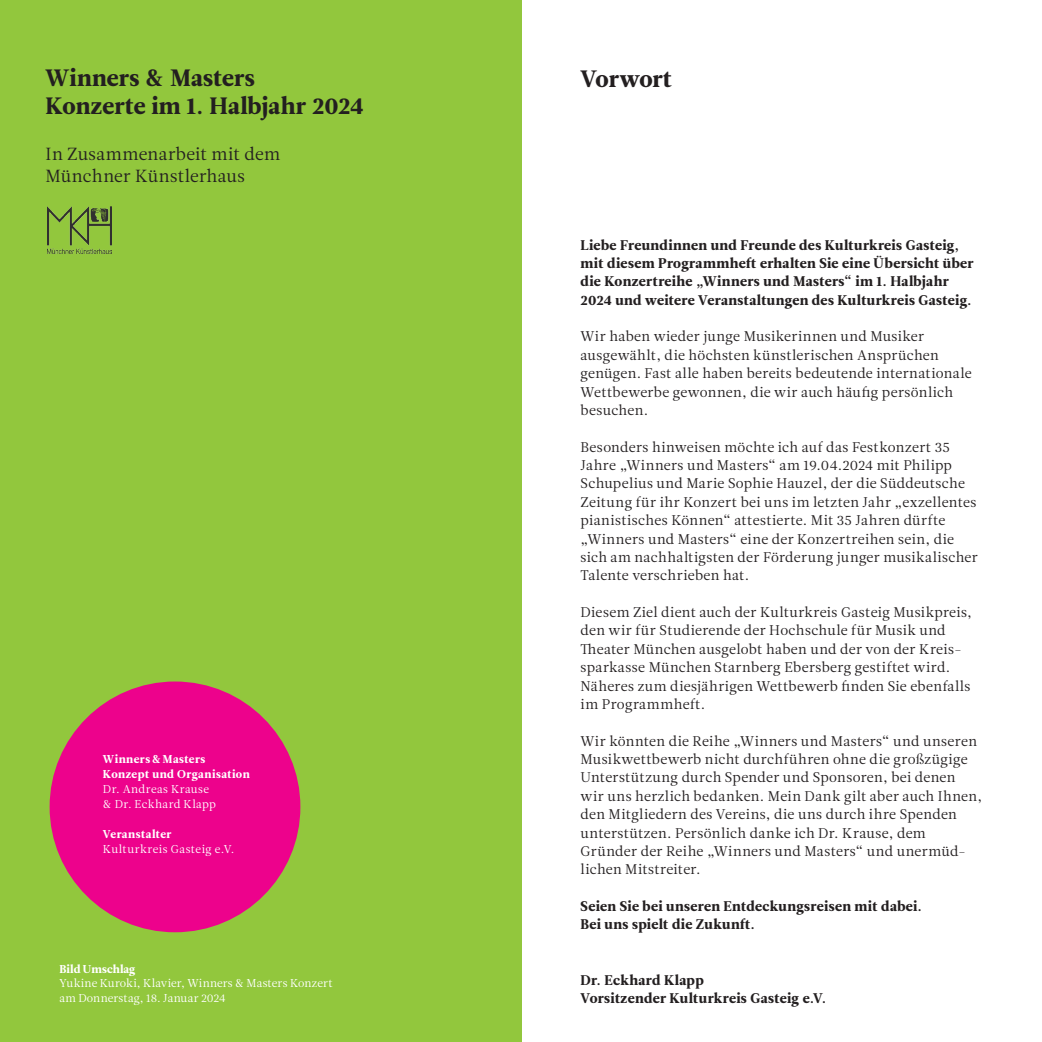
<style>
.page{position:relative;width:1042px;height:1042px;background:#fff}
.page>*{position:absolute;margin:0;border:0;box-sizing:border-box;transform-origin:0 0}
.t1{font:23.62px/28px "Leitura News Roman 4";letter-spacing:.01em;color:#231f20}
.t2{font:17.5px/22.8px "Leitura News Roman 1";letter-spacing:.01em;color:#231f20}
.t3{font:14px/18.4px "Leitura News Roman 1";letter-spacing:.02em;color:#231f20}
.t4{font:14px/18.4px "Leitura News Roman 4";letter-spacing:.025em;color:#231f20}
.t5{font:11.38px/14.9px "Leitura News Roman 1";letter-spacing:.02em;color:#fff}
.t6{font:11.38px/14.9px "Leitura News Roman 4";letter-spacing:.035em;color:#fff}
.t7{font:11.38px "Leitura News Roman 1";letter-spacing:.04em;color:#fff}
.t8{font:11.38px "Leitura News Roman 4";letter-spacing:.01em;color:#fff}
</style>
<div class="page">
<div style="left:0;top:0;width:521px;height:1042px;background:#92c73d"></div>
<div style="left:50px;top:681px;width:250px;height:251px;background:#ed028c;border-radius:50%"></div>
<img style="left:47px;top:207px;width:64px;height:46px">
<h1 class="t1" style="left:46px;top:64px;width:320px">Winners &amp; Masters<br>Konzerte im 1. Halbjahr 2024</h1>
<p class="t2" style="left:46px;top:143px;width:236px">In Zusammenarbeit mit dem<br>Münchner Künstlerhaus</p>
<p class="t6" style="left:103px;top:752px;width:148px">Winners &amp;Masters<br>Konzept und Organisation</p>
<p class="t5" style="left:103px;top:782px;width:115px">Dr. Andreas Krause &amp; Dr. Eckhard Klapp</p>
<p class="t6" style="left:103px;top:826px;width:70px">Veranstalter</p>
<p class="t7" style="left:103px;top:842px;width:133px">Kulturkreis Gasteig e.V.</p>
<p class="t8" style="left:60px;top:962px;width:77px">Bild Umschlag</p>
<p class="t5" style="left:60px;top:976px;width:275px">Yukine Kuroki, Klavier, Winners &amp; Masters Konzert am Donnerstag, 18. Januar 2024</p>
<h1 class="t1" style="left:580px;top:65px;width:93px">Vorwort</h1>
<p class="t4" style="left:580px;top:236px;width:394px">Liebe Freundinnen und Freunde des Kulturkreis Gasteig, mit diesem Programmheft erhalten Sie eine Übersicht über die Konzertreihe „Winners und Masters“ im 1. Halbjahr 2024 und weitere Veranstaltungen des Kulturkreis Gasteig.</p>
<p class="t3" style="left:580px;top:328px;width:393px">Wir haben wieder junge Musikerinnen und Musiker ausgewählt, die höchsten künstlerischen Ansprüchen genügen. Fast alle haben bereits bedeutende internationale Wettbewerbe gewonnen, die wir auch häufig persönlich besuchen.</p>
<p class="t3" style="left:580px;top:438px;width:399px">Besonders hinweisen möchte ich auf das Festkonzert 35<br>Jahre „Winners und Masters“ am 19.04.2024 mit Philipp Schupelius und Marie Sophie Hauzel, der die Süddeutsche Zeitung für ihr Konzert bei uns im letzten Jahr „exzellentes pianistisches Können“ attestierte. Mit 35 Jahren dürfte „Winners und Masters“ eine der Konzertreihen sein, die sich am nachhaltigsten der Förderung junger musikalischer Talente verschrieben hat.</p>
<p class="t3" style="left:580px;top:603px;width:393px">Diesem Ziel dient auch der Kulturkreis Gasteig Musikpreis, den wir für Studierende der Hochschule für Musik und Theater München ausgelobt haben und der von der Kreis&shy;sparkasse München Starnberg Ebersberg gestiftet wird.<br>Näheres zum diesjährigen Wettbewerb finden Sie ebenfalls im Programmheft.</p>
<p class="t3" style="left:580px;top:732px;width:403px">Wir könnten die Reihe „Winners und Masters“ und unseren Musikwettbewerb nicht durchführen ohne die großzügige Unterstützung durch Spender und Sponsoren, bei denen wir uns herzlich bedanken. Mein Dank gilt aber auch Ihnen, den Mitgliedern des Vereins, die uns durch ihre Spenden unterstützen. Persönlich danke ich Dr. Krause, dem Gründer der Reihe „Winners und Masters“ und unermüd&shy;lichen Mitstreiter.</p>
<p class="t4" style="left:580px;top:897px;width:343px">Seien Sie bei unseren Entdeckungsreisen mit dabei.<br>Bei uns spielt die Zukunft.</p>
<p class="t4" style="left:580px;top:970px;width:247px">Dr. Eckhard Klapp<br>Vorsitzender Kulturkreis Gasteig e.V.</p>
</div>
